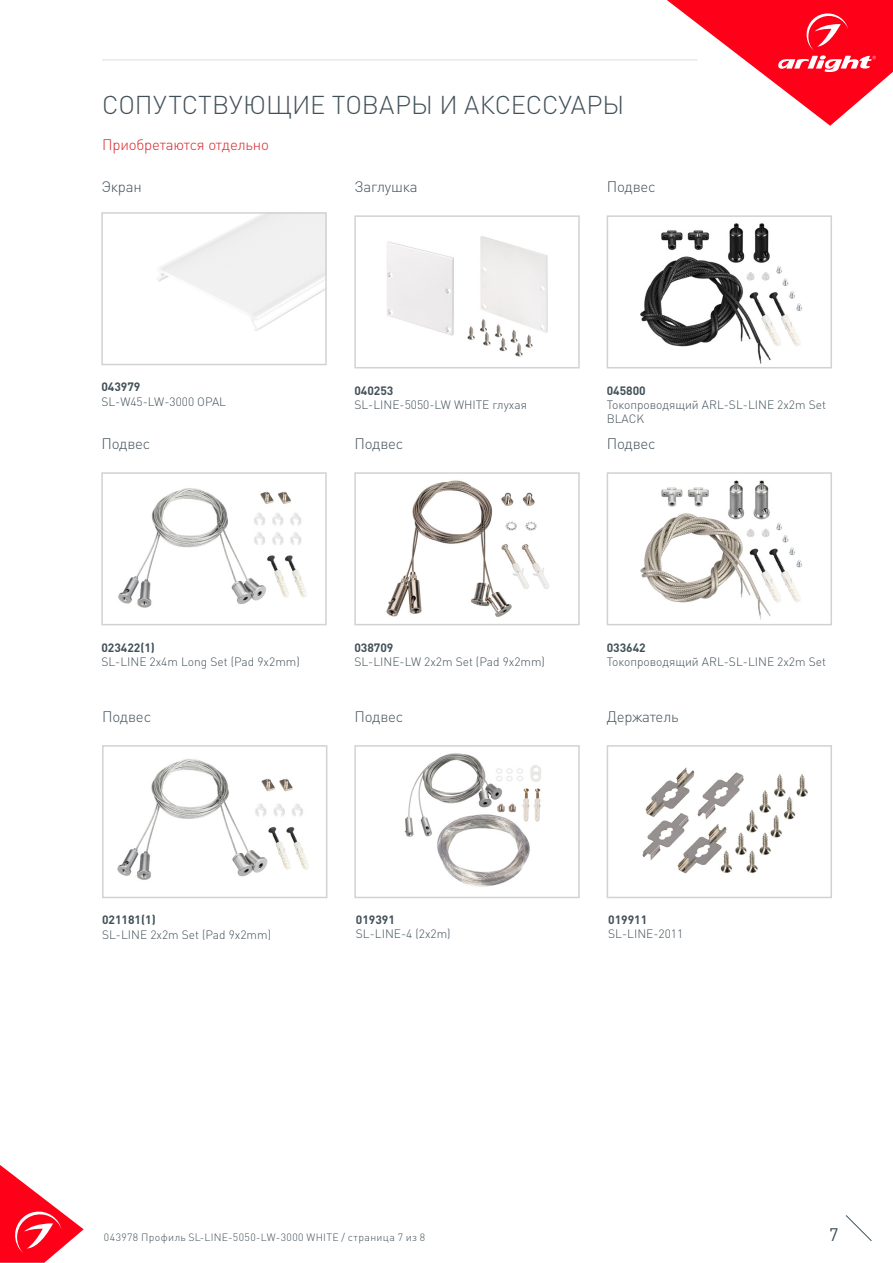
<style>
.page{position:relative;width:893px;height:1263px;background:#fff}
.page>*{position:absolute;margin:0;border:0;box-sizing:border-box;transform-origin:0 0}
.t1{font:300 25.5px "DIN Pro";color:#425159}
.t2{font:18px "DIN Pro";color:#425159}
.t3{font:300 15px "DIN Pro";letter-spacing:-.01em;color:#425159}
.t4{font:300 15px "DIN Pro";letter-spacing:-.01em;color:#d5262a}
.t5{font:300 12px/14.4px "DIN Pro";color:#425159}
.t6{font:700 12px "DIN Pro";color:#425159}
.t7{font:300 10.5px "DIN Pro";letter-spacing:.04em;color:#425159}
</style>
<div class="page">
<svg style="left:0;top:1165px;width:84px;height:98px"></svg>
<svg style="left:845px;top:1215px;width:27px;height:26px"></svg>
<svg style="left:667px;top:0;width:226px;height:126px"></svg>
<hr style="left:102px;top:60px;width:595px;height:1px;background:#dcdddf">
<img style="left:118px;top:488px;width:189px;height:120px">
<div style="left:101px;top:472px;width:226px;height:153px;border:2px solid #d1d2d4"></div>
<img style="left:387px;top:236px;width:161px;height:121px">
<div style="left:354px;top:215px;width:226px;height:153px;border:2px solid #d1d2d4"></div>
<img style="left:386px;top:480px;width:164px;height:137px">
<div style="left:354px;top:472px;width:226px;height:153px;border:2px solid #d1d2d4"></div>
<img style="left:640px;top:480px;width:162px;height:140px">
<div style="left:607px;top:472px;width:225px;height:153px;border:2px solid #d1d2d4"></div>
<img style="left:117px;top:759px;width:192px;height:121px">
<div style="left:102px;top:745px;width:225px;height:153px;border:2px solid #d1d2d4"></div>
<img style="left:404px;top:753px;width:137px;height:134px">
<div style="left:354px;top:745px;width:226px;height:153px;border:2px solid #d1d2d4"></div>
<img style="left:642px;top:767px;width:166px;height:107px">
<div style="left:607px;top:745px;width:225px;height:153px;border:2px solid #d1d2d4"></div>
<img style="left:158px;top:215px;width:166px;height:116px">
<div style="left:101px;top:212px;width:226px;height:153px;border:2px solid #d1d2d4"></div>
<img style="left:640px;top:223px;width:163px;height:141px">
<div style="left:607px;top:215px;width:225px;height:153px;border:2px solid #d1d2d4"></div>
<p class="t1" style="left:102px;top:87px;width:524px">СОПУТСТВУЮЩИЕ ТОВАРЫ И АКСЕССУАРЫ</p>
<p class="t4" style="left:102px;top:134px;width:168px">Приобретаются отдельно</p>
<p class="t3" style="left:101px;top:177px;width:42px">Экран</p>
<p class="t3" style="left:354px;top:177px;width:65px">Заглушка</p>
<p class="t3" style="left:607px;top:177px;width:51px">Подвес</p>
<p class="t6" style="left:101px;top:379px;width:41px">043979</p>
<p class="t5" style="left:101px;top:394px;width:126px">SL-W45-LW-3000 OPAL</p>
<p class="t6" style="left:354px;top:382px;width:41px">040253</p>
<p class="t5" style="left:354px;top:397px;width:174px">SL-LINE-5050-LW WHITE глухая</p>
<p class="t6" style="left:607px;top:382px;width:41px">045800</p>
<p class="t5" style="left:607px;top:397px;width:221px">Токопроводящий ARL-SL-LINE 2x2m Set<br>BLACK</p>
<p class="t3" style="left:101px;top:434px;width:51px">Подвес</p>
<p class="t3" style="left:354px;top:434px;width:51px">Подвес</p>
<p class="t3" style="left:607px;top:434px;width:51px">Подвес</p>
<p class="t6" style="left:101px;top:639px;width:55px">023422(1)</p>
<p class="t5" style="left:101px;top:654px;width:200px">SL-LINE 2x4m Long Set (Pad 9x2mm)</p>
<p class="t6" style="left:354px;top:639px;width:41px">038709</p>
<p class="t5" style="left:354px;top:654px;width:192px">SL-LINE-LW 2x2m Set (Pad 9x2mm)</p>
<p class="t6" style="left:607px;top:639px;width:41px">033642</p>
<p class="t5" style="left:607px;top:654px;width:221px">Токопроводящий ARL-SL-LINE 2x2m Set</p>
<p class="t3" style="left:102px;top:706px;width:51px">Подвес</p>
<p class="t3" style="left:354px;top:706px;width:51px">Подвес</p>
<p class="t3" style="left:607px;top:706px;width:73px">Держатель</p>
<p class="t6" style="left:102px;top:912px;width:55px">021181(1)</p>
<p class="t5" style="left:102px;top:927px;width:171px">SL-LINE 2x2m Set (Pad 9x2mm)</p>
<p class="t6" style="left:356px;top:911px;width:41px">019391</p>
<p class="t5" style="left:356px;top:926px;width:96px">SL-LINE-4 (2x2m)</p>
<p class="t6" style="left:608px;top:911px;width:41px">019911</p>
<p class="t5" style="left:608px;top:926px;width:76px">SL-LINE-2011</p>
<p class="t7" style="left:104px;top:1230px;width:323px">043978 Профиль SL-LINE-5050-LW-3000 WHITE / страница 7 из 8</p>
<h2 class="t2" style="left:829px;top:1222px;width:11px">7</h2>
</div>
